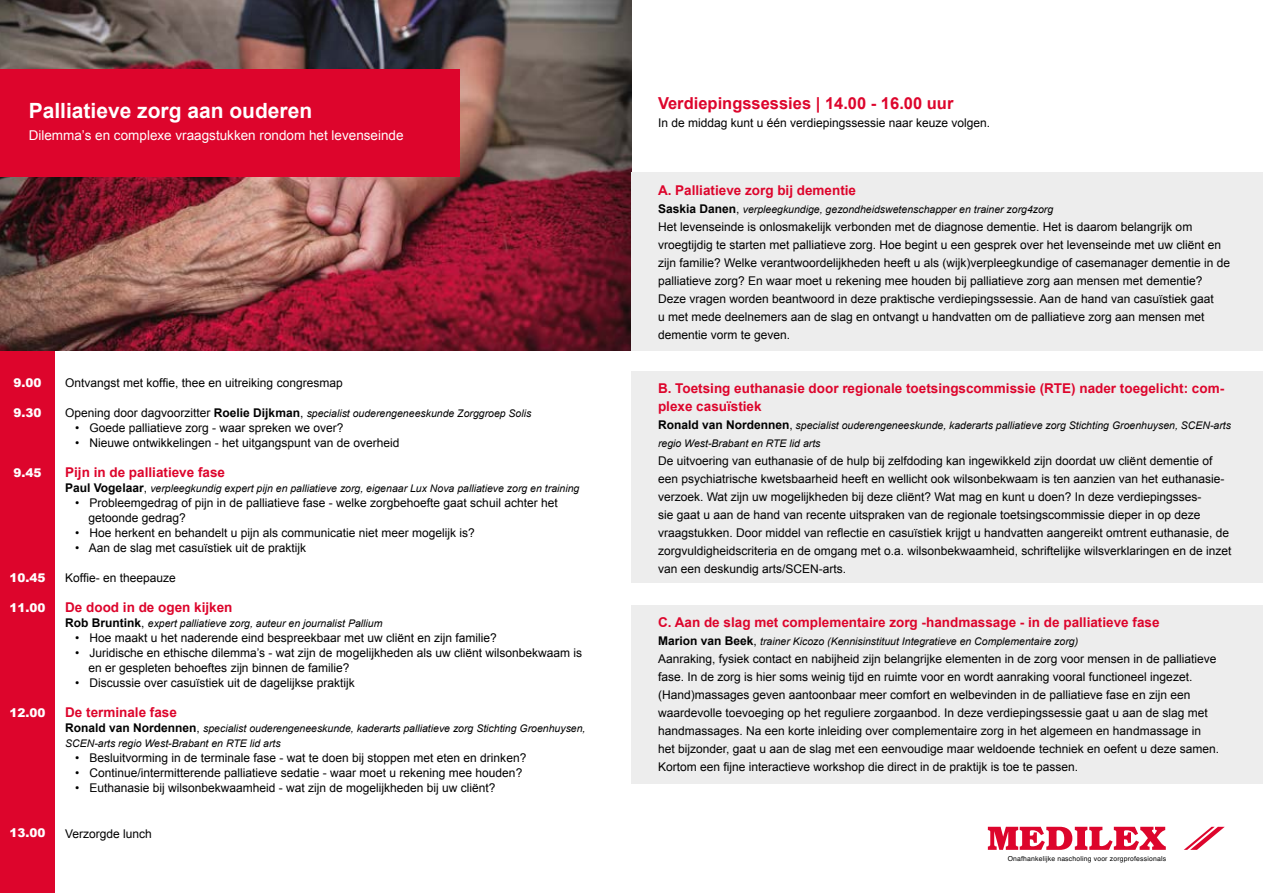
<style>
.page{position:relative;width:1263px;height:893px;background:#fff}
.page>*{position:absolute;margin:0;border:0;box-sizing:border-box;transform-origin:0 0}
.t1{font:700 21px "Arial";color:#fff}
.t2{font:700 16.5px "Arial";color:#dd052c}
.t3{font:700 13.5px/18px "Arial";color:#dd052c}
.t4{font:13.5px "Arial";color:#fff}
.t5{font:12px/18px "Arial";color:#000}
.t6{font:900 12px "Arial";color:#fff}
.t7{font:italic 10.5px/15px "Arial";color:#000}
.t8{font:6.9px "Helvetica";letter-spacing:.025em;color:#000}
.s1{font-style:normal;font-size:12px}
.s2{font-weight:700;font-style:normal;font-size:12px}
</style>
<div class="page">
<div style="left:0;top:351px;width:55px;height:542px;background:#dd052c"></div>
<img style="left:0;top:0;width:631px;height:351px">
<div style="left:0;top:69px;width:459px;height:107px;background:#dd052c"></div>
<div style="left:631px;top:605px;width:632px;height:179px;background:#ededed"></div>
<div style="left:631px;top:371px;width:632px;height:212px;background:#ededed"></div>
<div style="left:631px;top:172px;width:632px;height:179px;background:#ededed"></div>
<svg style="left:988px;top:827px;width:178px;height:23px"></svg>
<svg style="left:1184px;top:827px;width:41px;height:23px"></svg>
<h1 class="t1" style="left:29px;top:97px;width:285px">Palliatieve zorg aan ouderen</h1>
<p class="t4" style="left:29px;top:127px;width:376px">Dilemma’s en complexe vraagstukken rondom het levenseinde</p>
<p class="t6" style="left:13px;top:374px;width:30px">9.00</p>
<p class="t6" style="left:13px;top:404px;width:30px">9.30</p>
<p class="t6" style="left:13px;top:464px;width:30px">9.45</p>
<p class="t6" style="left:9px;top:569px;width:38px">10.45</p>
<p class="t6" style="left:9px;top:599px;width:38px">11.00</p>
<p class="t6" style="left:9px;top:704px;width:38px">12.00</p>
<p class="t6" style="left:9px;top:824px;width:38px">13.00</p>
<p class="t5" style="left:65px;top:374px;width:279px">Ontvangst met koffie, thee en uitreiking congresmap</p>
<p class="t7" style="left:65px;top:406px;width:468px"><span class="s1">Opening door dagvoorzitter</span> <span class="s2">Roelie Dijkman</span><span class="s1">,</span> specialist ouderengeneeskunde Zorggroep Solis</p>
<p class="t5" style="left:75px;top:419px;width:270px">• Goede palliatieve zorg - waar spreken we over?</p>
<p class="t5" style="left:75px;top:434px;width:326px">• Nieuwe ontwikkelingen - het uitgangspunt van de overheid</p>
<p class="t3" style="left:65px;top:464px;width:161px">Pijn in de palliatieve fase</p>
<p class="t7" style="left:65px;top:481px;width:516px"><span class="s2">Paul Vogelaar</span><span class="s1">,</span> verpleegkundig expert pijn en palliatieve zorg, eigenaar Lux Nova palliatieve zorg en training</p>
<p class="t5" style="left:89px;top:496px;width:471px;line-height:15px;text-indent:-13px">• Probleemgedrag of pijn in de palliatieve fase - welke zorgbehoefte gaat schuil achter het getoonde gedrag?</p>
<p class="t5" style="left:75px;top:524px;width:401px">• Hoe herkent en behandelt u pijn als communicatie niet meer mogelijk is?</p>
<p class="t5" style="left:75px;top:539px;width:232px">• Aan de slag met casuïstiek uit de praktijk</p>
<p class="t5" style="left:65px;top:569px;width:112px">Koffie- en theepauze</p>
<p class="t3" style="left:65px;top:599px;width:169px">De dood in de ogen kijken</p>
<p class="t7" style="left:65px;top:616px;width:319px"><span class="s2">Rob Bruntink</span><span class="s1">,</span> expert palliatieve zorg, auteur en journalist Pallium</p>
<p class="t5" style="left:75px;top:629px;width:423px">• Hoe maakt u het naderende eind bespreekbaar met uw cliënt en zijn familie?</p>
<p class="t5" style="left:89px;top:646px;width:495px;line-height:15px;text-indent:-13px">• Juridische en ethische dilemma’s - wat zijn de mogelijkheden als uw cliënt wilsonbekwaam is en er gespleten behoeftes zijn binnen de familie?</p>
<p class="t5" style="left:75px;top:674px;width:281px">• Discussie over casuïstiek uit de dagelijkse praktijk</p>
<p class="t3" style="left:65px;top:704px;width:113px">De terminale fase</p>
<p class="t7" style="left:65px;top:721px;width:522px"><span class="s2">Ronald van Nordennen</span><span class="s1">,</span> specialist ouderengeneeskunde, kaderarts palliatieve zorg Stichting Groenhuysen,<br>SCEN-arts regio West-Brabant en RTE lid arts</p>
<p class="t5" style="left:75px;top:749px;width:453px">• Besluitvorming in de terminale fase - wat te doen bij stoppen met eten en drinken?</p>
<p class="t5" style="left:75px;top:764px;width:449px">• Continue/intermitterende palliatieve sedatie - waar moet u rekening mee houden?</p>
<p class="t5" style="left:75px;top:779px;width:422px">• Euthanasie bij wilsonbekwaamheid - wat zijn de mogelijkheden bij uw cliënt?</p>
<p class="t5" style="left:65px;top:824px;width:88px">Verzorgde lunch</p>
<h2 class="t2" style="left:658px;top:93px;width:297px">Verdiepingssessies | 14.00 - 16.00 uur</h2>
<p class="t5" style="left:658px;top:114px;width:334px">In de middag kunt u één verdiepingssessie naar keuze volgen.</p>
<p class="t3" style="left:658px;top:182px;width:200px">A. Palliatieve zorg bij dementie</p>
<p class="t7" style="left:658px;top:202px;width:397px"><span class="s2">Saskia Danen</span><span class="s1">,</span> verpleegkundige, gezondheidswetenschapper en trainer zorg4zorg</p>
<p class="t5" style="left:658px;top:218px;width:574px">Het levenseinde is onlosmakelijk verbonden met de diagnose dementie. Het is daarom belangrijk om vroegtijdig te starten met palliatieve zorg. Hoe begint u een gesprek over het levenseinde met uw cliënt en zijn familie? Welke verantwoordelijkheden heeft u als (wijk)verpleegkundige of casemanager dementie in de palliatieve zorg? En waar moet u rekening mee houden bij palliatieve zorg aan mensen met dementie?<br>Deze vragen worden beantwoord in deze praktische verdiepingssessie. Aan de hand van casuïstiek gaat<br>u met mede deelnemers aan de slag en ontvangt u handvatten om de palliatieve zorg aan mensen met dementie vorm te geven.</p>
<p class="t3" style="left:658px;top:380px;width:568px">B. Toetsing euthanasie door regionale toetsingscommissie (RTE) nader toegelicht: com&shy;plexe casuïstiek</p>
<p class="t7" style="left:658px;top:416px;width:574px;line-height:18px"><span class="s2">Ronald van Nordennen</span><span class="s1">,</span> specialist ouderengeneeskunde, kaderarts palliatieve zorg Stichting Groenhuysen, SCEN-arts regio West-Brabant en RTE lid arts</p>
<p class="t5" style="left:658px;top:452px;width:575px">De uitvoering van euthanasie of de hulp bij zelfdoding kan ingewikkeld zijn doordat uw cliënt dementie of een psychiatrische kwetsbaarheid heeft en wellicht ook wilsonbekwaam is ten aanzien van het euthanasie&shy;verzoek. Wat zijn uw mogelijkheden bij deze cliënt? Wat mag en kunt u doen? In deze verdiepingsses-<br>sie gaat u aan de hand van recente uitspraken van de regionale toetsingscommissie dieper in op deze vraagstukken. Door middel van reflectie en casuïstiek krijgt u handvatten aangereikt omtrent euthanasie, de zorgvuldigheidscriteria en de omgang met o.a. wilsonbekwaamheid, schriftelijke wilsverklaringen en de inzet van een deskundig arts/SCEN-arts.</p>
<p class="t3" style="left:658px;top:614px;width:503px">C. Aan de slag met complementaire zorg -handmassage - in de palliatieve fase</p>
<p class="t7" style="left:658px;top:634px;width:422px"><span class="s2">Marion van Beek</span><span class="s1">,</span> trainer Kicozo (Kennisinstituut Integratieve en Complementaire zorg)</p>
<p class="t5" style="left:658px;top:650px;width:563px">Aanraking, fysiek contact en nabijheid zijn belangrijke elementen in de zorg voor mensen in de palliatieve fase. In de zorg is hier soms weinig tijd en ruimte voor en wordt aanraking vooral functioneel ingezet. (Hand)massages geven aantoonbaar meer comfort en welbevinden in de palliatieve fase en zijn een waardevolle toevoeging op het reguliere zorgaanbod. In deze verdiepingssessie gaat u aan de slag met handmassages. Na een korte inleiding over complementaire zorg in het algemeen en handmassage in het bijzonder, gaat u aan de slag met een eenvoudige maar weldoende techniek en oefent u deze samen.<br>Kortom een fijne interactieve workshop die direct in de praktijk is toe te passen.</p>
<p class="t8" style="left:1008px;top:853px;width:160px">Onafhankelijke nascholing voor zorgprofessionals</p>
</div>
